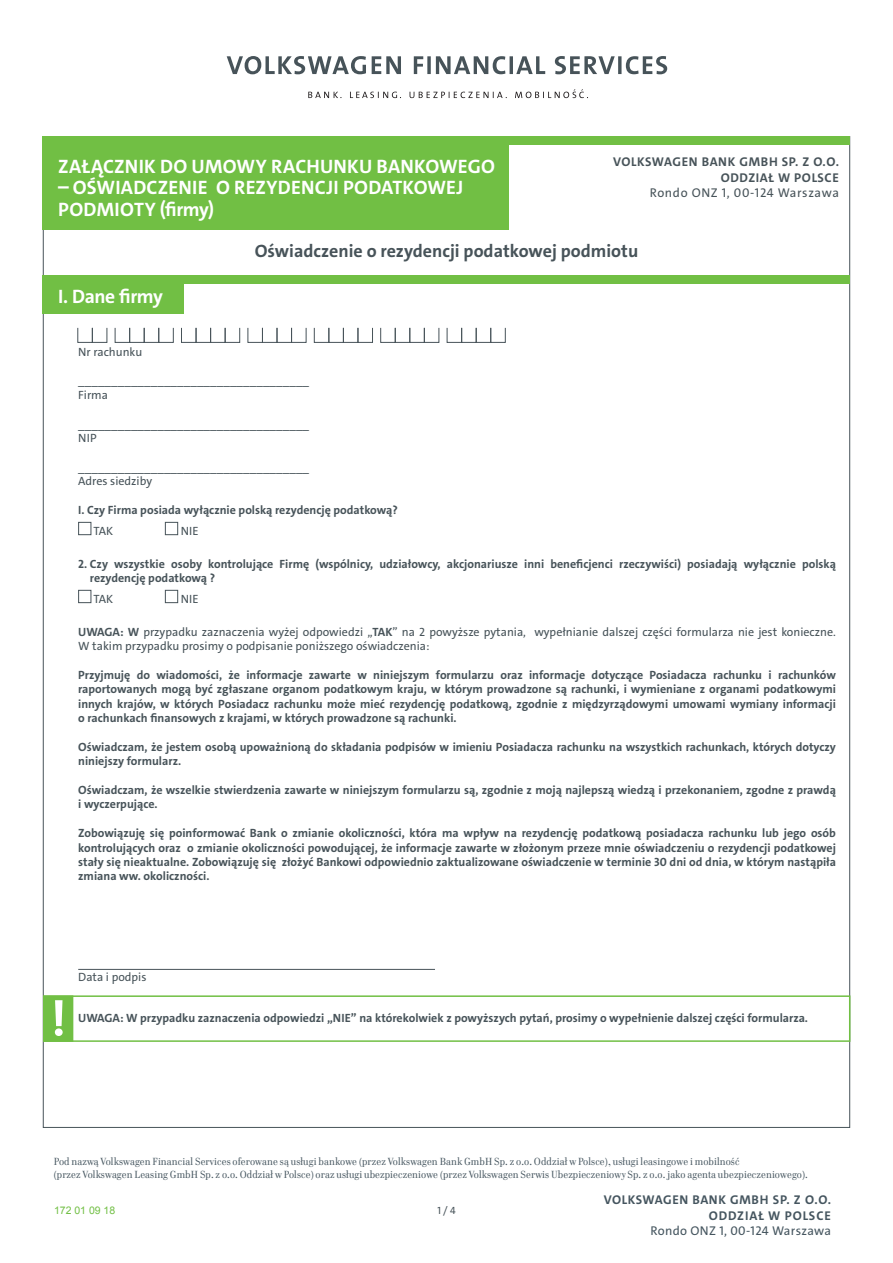
<style>
.page{position:relative;width:893px;height:1263px;background:#fff}
.page>*{position:absolute;margin:0;border:0;box-sizing:border-box;transform-origin:0 0}
.t1{font:700 19.5px/21.6px "The Sans C4 s";letter-spacing:.01em;color:#fff}
.t2{font:700 18px "The Sans C4 s";color:#475359}
.t3{font:700 12.75px/15.3px "The Sans C4 s";letter-spacing:.05em;color:#45555f;text-align:right}
.t4{font:700 12.75px/15.3px "The Sans C4 s";letter-spacing:.05em;color:#475359;text-align:right}
.t5{font:12.75px "The Sans C4 s";letter-spacing:.025em;color:#45555f}
.t6{font:12.75px "The Sans C4 s";letter-spacing:.05em;color:#475359}
.t7{font:700 12px/14.4px "The Sans C4 s";color:#475359}
.t8{font:12px/14.4px "The Sans C4 s";color:#475359}
.t9{font:10.5px/12.6px "Cellini Pro";letter-spacing:.01em;color:#45555f}
.t10{font:10.5px "Arial";color:#71bf44}
.t11{font:10.5px "The Sans C4 s";color:#475359}
.s1{font-weight:700}
</style>
<div class="page">
<svg style="left:227px;top:56px;width:440px;height:18px"></svg>
<svg style="left:308px;top:89px;width:280px;height:9px"></svg>
<div style="left:43px;top:138px;width:466px;height:92px;background:#71bf44"></div>
<div style="left:43px;top:136px;width:807px;height:9px;background:#71bf44"></div>
<hr style="left:78px;top:969px;width:357px;height:1px;background:#475359">
<svg style="left:77px;top:327px;width:31px;height:16px"></svg>
<svg style="left:114px;top:327px;width:60px;height:16px"></svg>
<svg style="left:181px;top:327px;width:59px;height:16px"></svg>
<svg style="left:247px;top:327px;width:60px;height:16px"></svg>
<svg style="left:314px;top:327px;width:59px;height:16px"></svg>
<svg style="left:380px;top:327px;width:60px;height:16px"></svg>
<svg style="left:446px;top:327px;width:60px;height:16px"></svg>
<div style="left:78px;top:522px;width:13px;height:13px;border:1px solid #475359"></div>
<div style="left:165px;top:522px;width:13px;height:13px;border:1px solid #475359"></div>
<div style="left:78px;top:590px;width:13px;height:13px;border:1px solid #475359"></div>
<div style="left:165px;top:590px;width:13px;height:13px;border:1px solid #475359"></div>
<div style="left:43px;top:275px;width:807px;height:9px;background:#71bf44"></div>
<div style="left:43px;top:275px;width:141px;height:39px;background:#71bf44"></div>
<div style="left:43px;top:995px;width:30px;height:47px;background:#71bf44"></div>
<svg style="left:55px;top:1000px;width:8px;height:36px"></svg>
<div style="left:43px;top:995px;width:807px;height:47px;border:2px solid #71bf44"></div>
<p class="t4" style="left:613px;top:155px;width:227px">VOLKSWAGEN BANK GMBH SP. Z O.O.<br>ODDZIAŁ W POLSCE</p>
<p class="t6" style="left:650px;top:184px;width:191px">Rondo ONZ 1, 00-124 Warszawa</p>
<h1 class="t1" style="left:58px;top:156px;width:438px">ZAŁĄCZNIK DO UMOWY RACHUNKU BANKOWEGO</h1>
<h1 class="t1" style="left:58px;top:177px;width:407px">– OŚWIADCZENIE O REZYDENCJI PODATKOWEJ<br>PODMIOTY (firmy)</h1>
<h2 class="t2" style="left:255px;top:240px;width:385px">Oświadczenie o rezydencji podatkowej podmiotu</h2>
<h1 class="t1" style="left:58px;top:286px;width:106px">I. Dane firmy</h1>
<p class="t8" style="left:78px;top:344px;width:66px">Nr rachunku</p>
<p class="t8" style="left:78px;top:373px;width:232px">___________________________________<br>Firma</p>
<p class="t8" style="left:78px;top:416px;width:232px">___________________________________<br>NIP</p>
<p class="t8" style="left:78px;top:460px;width:232px">___________________________________<br>Adres siedziby</p>
<p class="t7" style="left:78px;top:503px;width:321px">I. Czy Firma posiada wyłącznie polską rezydencję podatkową?</p>
<p class="t8" style="left:94px;top:524px;width:21px">TAK</p>
<p class="t8" style="left:181px;top:524px;width:20px">NIE</p>
<p class="t7" style="left:90px;top:556px;width:747px;text-indent:-12px">2. Czy wszystkie osoby kontrolujące Firmę (wspólnicy, udziałowcy, akcjonariusze inni beneficjenci rzeczywiści) posiadają wyłącznie polską rezydencję podatkową ?</p>
<p class="t8" style="left:94px;top:592px;width:21px">TAK</p>
<p class="t8" style="left:181px;top:592px;width:20px">NIE</p>
<p class="t8" style="left:78px;top:624px;width:759px"><span class="s1">UWAGA: W</span> przypadku zaznaczenia wyżej odpowiedzi „<span class="s1">TAK</span>” na 2 powyższe pytania, wypełnianie dalszej części formularza nie jest konieczne.<br>W takim przypadku prosimy o podpisanie poniższego oświadczenia:</p>
<p class="t7" style="left:78px;top:668px;width:759px;text-align:justify">Przyjmuję do wiadomości, że informacje zawarte w niniejszym formularzu oraz informacje dotyczące Posiadacza rachunku i rachunków raportowanych mogą być zgłaszane organom podatkowym kraju, w którym prowadzone są rachunki, i wymieniane z organami podatkowymi innych krajów, w których Posiadacz rachunku może mieć rezydencję podatkową, zgodnie z międzyrządowymi umowami wymiany informacji o rachunkach finansowych z krajami, w których prowadzone są rachunki.</p>
<p class="t7" style="left:78px;top:740px;width:759px">Oświadczam, że jestem osobą upoważnioną do składania podpisów w imieniu Posiadacza rachunku na wszystkich rachunkach, których dotyczy niniejszy formularz.</p>
<p class="t7" style="left:78px;top:783px;width:759px">Oświadczam, że wszelkie stwierdzenia zawarte w niniejszym formularzu są, zgodnie z moją najlepszą wiedzą i przekonaniem, zgodne z prawdą i wyczerpujące.</p>
<p class="t7" style="left:78px;top:826px;width:759px;text-align:justify">Zobowiązuję się poinformować Bank o zmianie okoliczności, która ma wpływ na rezydencję podatkową posiadacza rachunku lub jego osób kontrolujących oraz o zmianie okoliczności powodującej, że informacje zawarte w złożonym przeze mnie oświadczeniu o rezydencji podatkowej stały się nieaktualne. Zobowiązuję się złożyć Bankowi odpowiednio zaktualizowane oświadczenie w terminie 30 dni od dnia, w którym nastąpiła zmiana ww. okoliczności.</p>
<p class="t8" style="left:78px;top:970px;width:70px">Data i podpis</p>
<p class="t7" style="left:78px;top:1011px;width:731px">UWAGA: W przypadku zaznaczenia odpowiedzi „NIE” na którekolwiek z powyższych pytań, prosimy o wypełnienie dalszej części formularza.</p>
<p class="t9" style="left:54px;top:1154px;width:755px">Pod nazwą Volkswagen Financial Services oferowane są usługi bankowe (przez Volkswagen Bank GmbH Sp. z o.o. Oddział w Polsce), usługi leasingowe i mobilność<br>(przez Volkswagen Leasing GmbH Sp. z o.o. Oddział w Polsce) oraz usługi ubezpieczeniowe (przez Volkswagen Serwis Ubezpieczeniowy Sp. z o.o. jako agenta ubezpieczeniowego).</p>
<p class="t10" style="left:54px;top:1204px;width:63px">172 01 09 18</p>
<p class="t11" style="left:437px;top:1204px;width:20px">1 / 4</p>
<p class="t3" style="left:604px;top:1192px;width:229px">VOLKSWAGEN BANK GMBH SP. Z O.O.<br>ODDZIAŁ W POLSCE</p>
<p class="t5" style="left:650px;top:1222px;width:182px">Rondo ONZ 1, 00-124 Warszawa</p>
</div>
